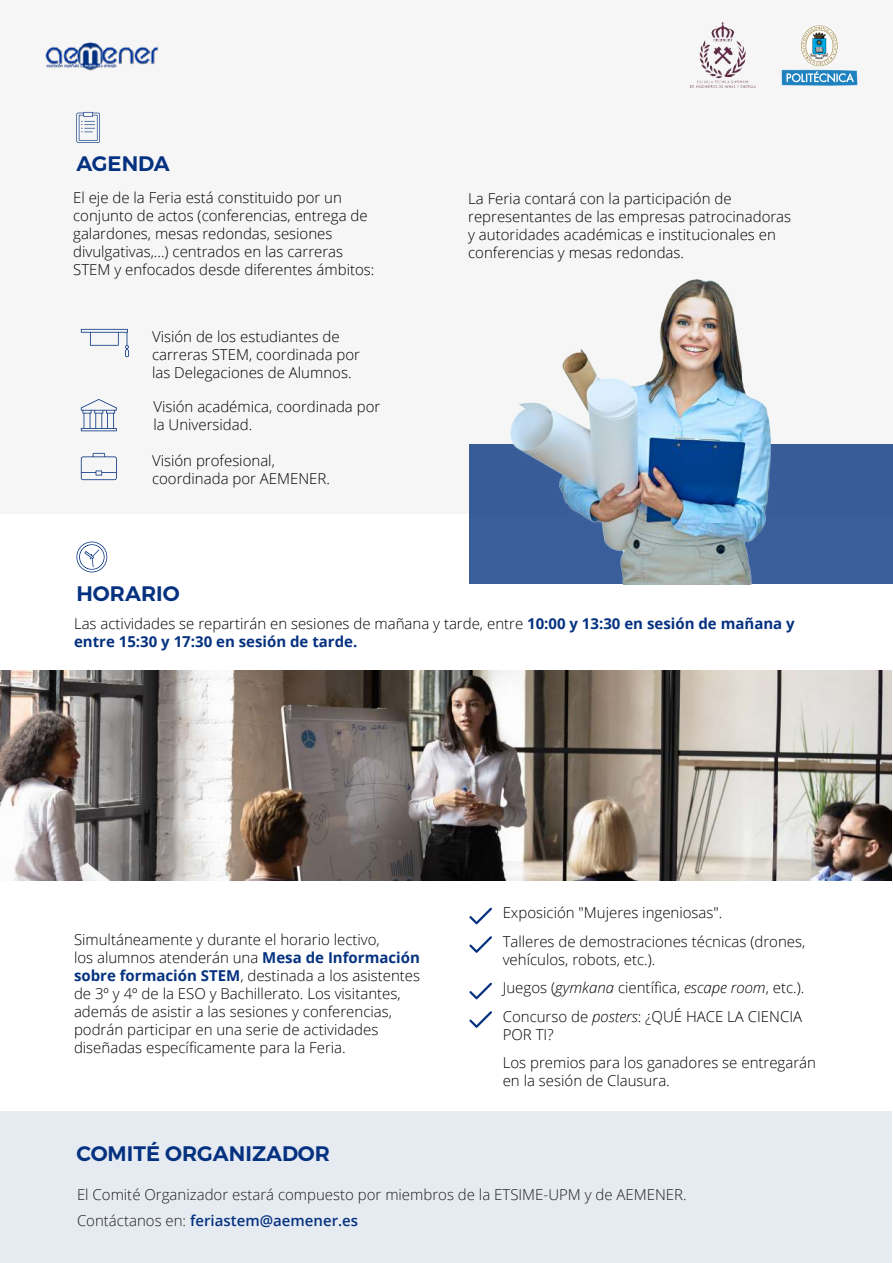
<style>
.page{position:relative;width:893px;height:1263px;background:#fff}
.page>*{position:absolute;margin:0;border:0;box-sizing:border-box;transform-origin:0 0}
.t1{font:600 21px "Montserrat";color:#053280}
.t2{font:300 15px/18px "Open Sans";color:#000}
.t3{font:700 15px/18px "Open Sans";color:#053280}
.t4{font:300 15px/25.7px "Open Sans";color:#1d1d1b}
.s1{font-weight:300;color:#000}
.s2{font-weight:700;color:#053280}
.s3{font-style:italic}
.s4{font-weight:600;color:#053280}
</style>
<div class="page">
<div style="left:0;top:0;width:893px;height:514px;background:#f6f6f6"></div>
<div style="left:0;top:1112px;width:892px;height:151px;background:#e6ebf2"></div>
<img style="left:45px;top:42px;width:114px;height:29px">
<svg style="left:81px;top:329px;width:48px;height:28px"></svg>
<svg style="left:81px;top:399px;width:36px;height:32px"></svg>
<svg style="left:81px;top:453px;width:36px;height:27px"></svg>
<svg style="left:469px;top:908px;width:23px;height:16px"></svg>
<svg style="left:469px;top:936px;width:23px;height:17px"></svg>
<svg style="left:469px;top:983px;width:23px;height:16px"></svg>
<svg style="left:469px;top:1011px;width:23px;height:17px"></svg>
<svg style="left:76px;top:542px;width:31px;height:30px"></svg>
<svg style="left:76px;top:112px;width:24px;height:31px"></svg>
<div style="left:469px;top:444px;width:424px;height:139px;background:#385c98"></div>
<img style="left:691px;top:23px;width:65px;height:65px">
<img style="left:781px;top:25px;width:77px;height:61px">
<img style="left:510px;top:279px;width:260px;height:305px">
<img style="left:0;top:670px;width:891px;height:210px">
<h1 class="t1" style="left:76px;top:150px;width:95px">AGENDA</h1>
<p class="t2" style="left:73px;top:188px;width:303px">El eje de la Feria está constituido por un conjunto de actos (conferencias, entrega de galardones, mesas redondas, sesiones divulgativas,...) centrados en las carreras STEM y enfocados desde diferentes ámbitos:</p>
<p class="t2" style="left:152px;top:327px;width:210px">Visión de los estudiantes de carreras STEM, coordinada por las Delegaciones de Alumnos.</p>
<p class="t2" style="left:153px;top:397px;width:228px">Visión académica, coordinada por la Universidad.</p>
<p class="t2" style="left:152px;top:451px;width:179px">Visión profesional, coordinada por AEMENER.</p>
<p class="t2" style="left:468px;top:189px;width:325px">La Feria contará con la participación de representantes de las empresas patrocinadoras y autoridades académicas e institucionales en conferencias y mesas redondas.</p>
<h1 class="t1" style="left:76px;top:580px;width:105px">HORARIO</h1>
<p class="t3" style="left:74px;top:614px;width:722px"><span class="s1">Las actividades se repartirán en sesiones de mañana y tarde, entre</span> 10:00 y 13:30 en sesión de mañana y entre 15:30 y 17:30 en sesión de tarde.</p>
<p class="t2" style="left:74px;top:930px;width:348px">Simultáneamente y durante el horario lectivo,<br>los alumnos atenderán una <span class="s2">Mesa de Información sobre formación STEM</span>, destinada a los asistentes de 3º y 4º de la ESO y Bachillerato. Los visitantes, además de asistir a las sesiones y conferencias, podrán participar en una serie de actividades diseñadas específicamente para la Feria.</p>
<p class="t2" style="left:503px;top:898px;width:304px;line-height:28.5px">Exposición "Mujeres ingeniosas".<br>Talleres de demostraciones técnicas (drones,</p>
<p class="t2" style="left:503px;top:944px;width:303px;line-height:28.5px">vehículos, robots, etc.).<br>Juegos (<span class="s3">gymkana</span> científica, <span class="s3">escape room</span>, etc.).<br>Concurso de <span class="s3">posters</span>: ¿QUÉ HACE LA CIENCIA</p>
<p class="t2" style="left:503px;top:1019px;width:315px;line-height:28.5px">POR TI?<br>Los premios para los ganadores se entregarán</p>
<p class="t2" style="left:503px;top:1071px;width:169px">en la sesión de Clausura.</p>
<h1 class="t1" style="left:76px;top:1141px;width:255px">COMITÉ ORGANIZADOR</h1>
<p class="t4" style="left:77px;top:1181px;width:611px">El Comité Organizador estará compuesto por miembros de la ETSIME-UPM y de AEMENER.<br>Contáctanos en: <span class="s4">feriastem@aemener.es</span></p>
</div>
